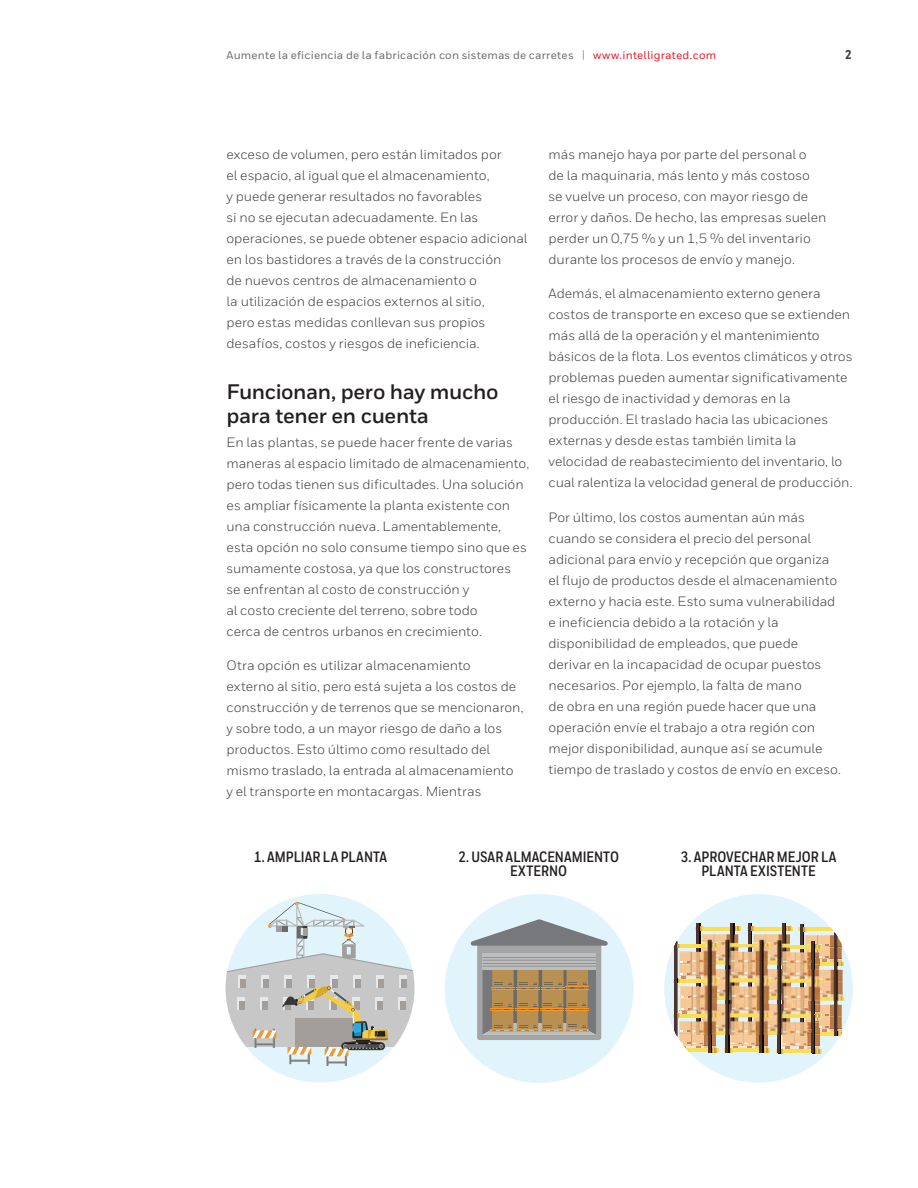
<style>
.page{position:relative;width:918px;height:1188px;background:#fff}
.page>*{position:absolute;margin:0;border:0;box-sizing:border-box;transform-origin:0 0}
._2_heading_2__14_16{font:700 21px/24px "Honeywell Sans";letter-spacing:-.015em;color:#231f20}
._2_Table_header_true{font:700 15px/14.2px "Honeywell Cond";letter-spacing:.005em;color:#231f20;text-align:center}
._2_Body__9_14_pt_-10{font:13.5px/21px "Honeywell Sans";color:#3e3e3f}
.t1{font:800 12.75px "Honeywell Cond";color:#3e3e3f}
.t2{font:500 11.25px "Honeywell Sans";letter-spacing:.02em;color:#6c6d70}
.s1{font-size:11.4px;color:#939598}
.s2{color:#dc1f2e}
</style>
<div class="page">
<div style="left:445px;top:894px;width:189px;height:189px;background:#e1f4fc;border-radius:50%"></div>
<div style="left:226px;top:894px;width:188px;height:189px;background:#e1f4fc;border-radius:50%"></div>
<svg style="left:226px;top:902px;width:188px;height:164px"></svg>
<svg style="left:470px;top:919px;width:138px;height:121px"></svg>
<div style="left:664px;top:894px;width:189px;height:189px;background:#e1f4fc;border-radius:50%"></div>
<hr style="left:695px;top:927px;width:46px;height:4px;background:#fadf55">
<hr style="left:698px;top:924px;width:2px;height:111px;background:#050504">
<hr style="left:696px;top:924px;width:3px;height:111px;background:#4c352e">
<hr style="left:732px;top:924px;width:2px;height:111px;background:#050504">
<hr style="left:730px;top:924px;width:3px;height:111px;background:#4c352e">
<svg style="left:734px;top:927px;width:6px;height:4px"></svg>
<hr style="left:747px;top:927px;width:46px;height:4px;background:#fadf55">
<svg style="left:750px;top:924px;width:2px;height:10px"></svg>
<hr style="left:748px;top:924px;width:2px;height:111px;background:#4c352e">
<hr style="left:783px;top:924px;width:3px;height:111px;background:#050504">
<hr style="left:782px;top:924px;width:3px;height:111px;background:#4c352e">
<hr style="left:801px;top:924px;width:2px;height:112px;background:#4c352e">
<hr style="left:800px;top:924px;width:2px;height:112px;background:#4c352e">
<hr style="left:834px;top:924px;width:2px;height:112px;background:#4c352e">
<hr style="left:673px;top:1049px;width:45px;height:3px;background:#fadf55">
<hr style="left:673px;top:1014px;width:45px;height:4px;background:#fadf55">
<hr style="left:673px;top:979px;width:45px;height:4px;background:#fadf55">
<hr style="left:674px;top:941px;width:2px;height:111px;background:#4c352e">
<svg style="left:675px;top:941px;width:43px;height:111px"></svg>
<hr style="left:724px;top:1049px;width:46px;height:3px;background:#fadf55">
<hr style="left:727px;top:941px;width:2px;height:111px;background:#050504">
<hr style="left:726px;top:941px;width:2px;height:111px;background:#4c352e">
<svg style="left:729px;top:1036px;width:40px;height:16px"></svg>
<hr style="left:776px;top:1049px;width:46px;height:4px;background:#fadf55">
<hr style="left:779px;top:942px;width:2px;height:111px;background:#050504">
<hr style="left:777px;top:942px;width:3px;height:111px;background:#4c352e">
<svg style="left:781px;top:927px;width:63px;height:126px"></svg>
<img style="left:690px;top:934px;width:122px;height:102px">
<img style="left:812px;top:970px;width:32px;height:35px">
<p class="t2" style="left:226px;top:48px;width:491px">Aumente la eficiencia de la fabricación con sistemas de carretes <span class="s1">|</span> <span class="s2">www.intelligrated.com</span></p>
<p class="t1" style="left:845px;top:46px;width:7px">2</p>
<p class="_2_Body__9_14_pt_-10" style="left:226px;top:144px;width:302px">exceso de volumen, pero están limitados por<br>el espacio, al igual que el almacenamiento,<br>y puede generar resultados no favorables<br>si no se ejecutan adecuadamente. En las operaciones, se puede obtener espacio adicional en los bastidores a través de la construcción<br>de nuevos centros de almacenamiento o<br>la utilización de espacios externos al sitio,<br>pero estas medidas conllevan sus propios desafíos, costos y riesgos de ineficiencia.</p>
<p class="_2_heading_2__14_16" style="left:226px;top:380px;width:274px">Funcionan, pero hay mucho para tener en cuenta</p>
<p class="_2_Body__9_14_pt_-10" style="left:226px;top:432px;width:304px">En las plantas, se puede hacer frente de varias maneras al espacio limitado de almacenamiento, pero todas tienen sus dificultades. Una solución es ampliar físicamente la planta existente con una construcción nueva. Lamentablemente, esta opción no solo consume tiempo sino que es sumamente costosa, ya que los constructores<br>se enfrentan al costo de construcción y<br>al costo creciente del terreno, sobre todo<br>cerca de centros urbanos en crecimiento.</p>
<p class="_2_Body__9_14_pt_-10" style="left:226px;top:655px;width:299px">Otra opción es utilizar almacenamiento<br>externo al sitio, pero está sujeta a los costos de construcción y de terrenos que se mencionaron, y sobre todo, a un mayor riesgo de daño a los productos. Esto último como resultado del mismo traslado, la entrada al almacenamiento<br>y el transporte en montacargas. Mientras</p>
<p class="_2_Body__9_14_pt_-10" style="left:549px;top:144px;width:279px">más manejo haya por parte del personal o<br>de la maquinaria, más lento y más costoso se vuelve un proceso, con mayor riesgo de error y daños. De hecho, las empresas suelen perder un 0,75 % y un 1,5 % del inventario durante los procesos de envío y manejo.</p>
<p class="_2_Body__9_14_pt_-10" style="left:549px;top:283px;width:306px">Además, el almacenamiento externo genera costos de transporte en exceso que se extienden más allá de la operación y el mantenimiento básicos de la flota. Los eventos climáticos y otros problemas pueden aumentar significativamente el riesgo de inactividad y demoras en la producción. El traslado hacia las ubicaciones externas y desde estas también limita la velocidad de reabastecimiento del inventario, lo cual ralentiza la velocidad general de producción.</p>
<p class="_2_Body__9_14_pt_-10" style="left:549px;top:507px;width:294px">Por último, los costos aumentan aún más cuando se considera el precio del personal adicional para envío y recepción que organiza el flujo de productos desde el almacenamiento externo y hacia este. Esto suma vulnerabilidad e ineficiencia debido a la rotación y la disponibilidad de empleados, que puede derivar en la incapacidad de ocupar puestos necesarios. Por ejemplo, la falta de mano<br>de obra en una región puede hacer que una operación envíe el trabajo a otra región con mejor disponibilidad, aunque así se acumule tiempo de traslado y costos de envío en exceso.</p>
<p class="_2_Table_header_true" style="left:254px;top:850px;width:135px">1. AMPLIAR LA PLANTA</p>
<p class="_2_Table_header_true" style="left:458px;top:850px;width:162px">2. USAR ALMACENAMIENTO<br>EXTERNO</p>
<p class="_2_Table_header_true" style="left:681px;top:850px;width:157px">3. APROVECHAR MEJOR LA<br>PLANTA EXISTENTE</p>
</div>
